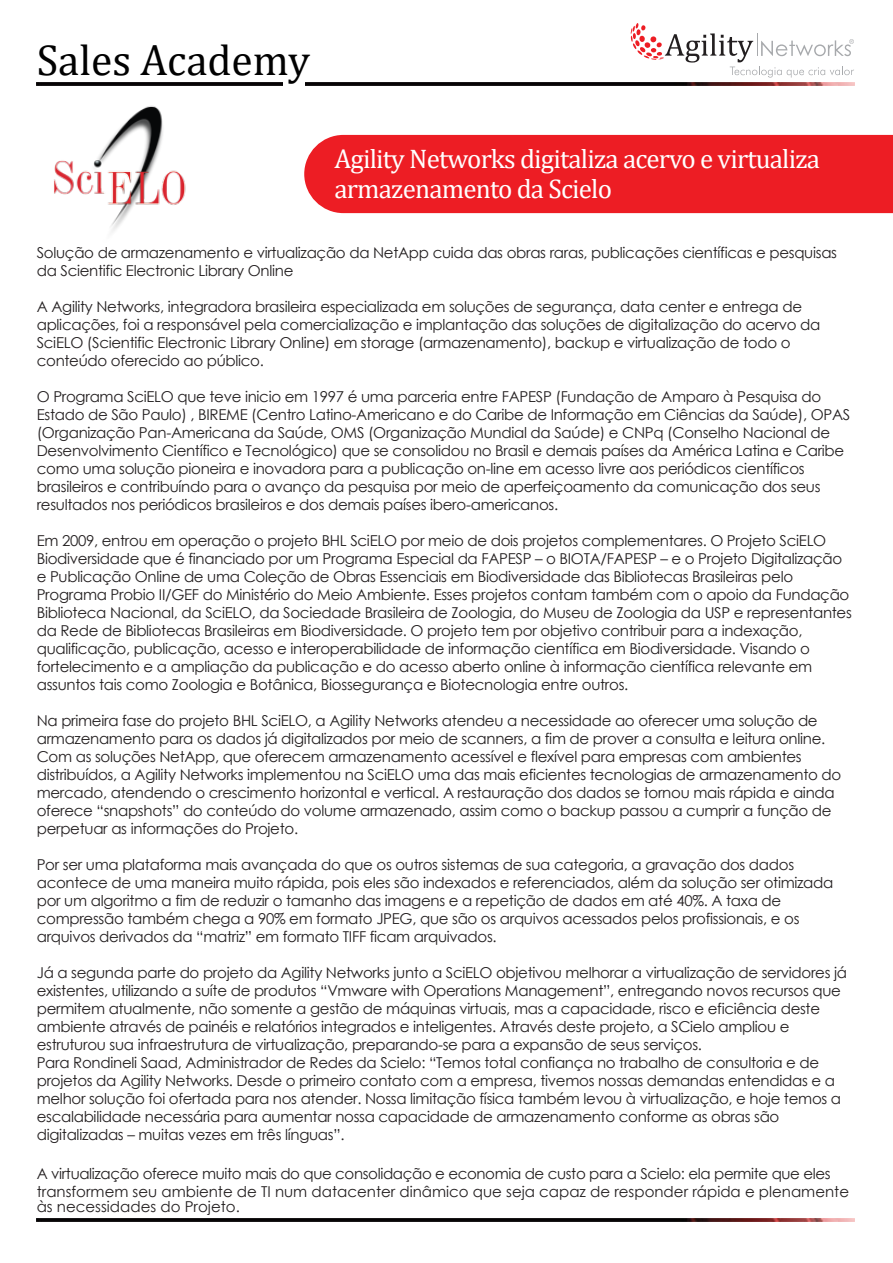
<style>
.page{position:relative;width:893px;height:1263px;background:#fff}
.page>*{position:absolute;margin:0;border:0;box-sizing:border-box;transform-origin:0 0}
.t1{font:43.35px "Cambria";color:#010101}
.t2{font:27px/30px "Cambria";letter-spacing:-.03em;color:#fff}
.t3{font:15px/18px "Century Gothic";letter-spacing:-.02em;color:#231f20}
.t4{font:15px "Century Gothic";color:#231f20}
</style>
<div class="page">
<div style="left:304px;top:135px;width:589px;height:78px;background:#ed1d24"></div>
<img style="left:37px;top:82px;width:818px;height:3px">
<div style="left:283px;top:64px;width:22px;height:29px;background:#fff"></div>
<img style="left:37px;top:1218px;width:818px;height:4px">
<svg style="left:630px;top:23px;width:224px;height:55px"></svg>
<img style="left:54px;top:105px;width:132px;height:127px">
<h1 class="t1" style="left:37px;top:34px;width:275px">Sales Academy</h1>
<h2 class="t2" style="left:334px;top:144px;width:487px">Agility Networks digitaliza acervo e virtualiza armazenamento da Scielo</h2>
<p class="t3" style="left:37px;top:243px;width:802px">Solução de armazenamento e virtualização da NetApp cuida das obras raras, publicações científicas e pesquisas da Scientific Electronic Library Online</p>
<p class="t3" style="left:37px;top:297px;width:785px">A Agility Networks, integradora brasileira especializada em soluções de segurança, data center e entrega de aplicações, foi a responsável pela comercialização e implantação das soluções de digitalização do acervo da SciELO (Scientific Electronic Library Online) em storage (armazenamento), backup e virtualização de todo o conteúdo oferecido ao público.</p>
<p class="t3" style="left:37px;top:387px;width:815px">O Programa SciELO que teve inicio em 1997 é uma parceria entre FAPESP (Fundação de Amparo à Pesquisa do Estado de São Paulo) , BIREME (Centro Latino-Americano e do Caribe de Informação em Ciências da Saúde), OPAS (Organização Pan-Americana da Saúde, OMS (Organização Mundial da Saúde) e CNPq (Conselho Nacional de Desenvolvimento Científico e Tecnológico) que se consolidou no Brasil e demais países da América Latina e Caribe como uma solução pioneira e inovadora para a publicação on-line em acesso livre aos periódicos científicos brasileiros e contribuíndo para o avanço da pesquisa por meio de aperfeiçoamento da comunicação dos seus resultados nos periódicos brasileiros e dos demais países ibero-americanos.</p>
<p class="t3" style="left:37px;top:531px;width:817px">Em 2009, entrou em operação o projeto BHL SciELO por meio de dois projetos complementares. O Projeto SciELO Biodiversidade que é financiado por um Programa Especial da FAPESP – o BIOTA/FAPESP – e o Projeto Digitalização e Publicação Online de uma Coleção de Obras Essenciais em Biodiversidade das Bibliotecas Brasileiras pelo Programa Probio II/GEF do Ministério do Meio Ambiente. Esses projetos contam também com o apoio da Fundação Biblioteca Nacional, da SciELO, da Sociedade Brasileira de Zoologia, do Museu de Zoologia da USP e representantes da Rede de Bibliotecas Brasileiras em Biodiversidade. O projeto tem por objetivo contribuir para a indexação, qualificação, publicação, acesso e interoperabilidade de informação científica em Biodiversidade. Visando o fortelecimento e a ampliação da publicação e do acesso aberto online à informação científica relevante em assuntos tais como Zoologia e Botânica, Biossegurança e Biotecnologia entre outros.</p>
<p class="t3" style="left:37px;top:711px;width:806px">Na primeira fase do projeto BHL SciELO, a Agility Networks atendeu a necessidade ao oferecer uma solução de armazenamento para os dados já digitalizados por meio de scanners, a fim de prover a consulta e leitura online.<br>Com as soluções NetApp, que oferecem armazenamento acessível e flexível para empresas com ambientes distribuídos, a Agility Networks implementou na SciELO uma das mais eficientes tecnologias de armazenamento do mercado, atendendo o crescimento horizontal e vertical. A restauração dos dados se tornou mais rápida e ainda oferece “snapshots” do conteúdo do volume armazenado, assim como o backup passou a cumprir a função de perpetuar as informações do Projeto.</p>
<p class="t3" style="left:37px;top:855px;width:798px">Por ser uma plataforma mais avançada do que os outros sistemas de sua categoria, a gravação dos dados acontece de uma maneira muito rápida, pois eles são indexados e referenciados, além da solução ser otimizada por um algoritmo a fim de reduzir o tamanho das imagens e a repetição de dados em até 40%. A taxa de compressão também chega a 90% em formato JPEG, que são os arquivos acessados pelos profissionais, e os arquivos derivados da “matriz” em formato TIFF ficam arquivados.</p>
<p class="t3" style="left:37px;top:963px;width:812px">Já a segunda parte do projeto da Agility Networks junto a SciELO objetivou melhorar a virtualização de servidores já existentes, utilizando a suíte de produtos “Vmware with Operations Management”, entregando novos recursos que permitem atualmente, não somente a gestão de máquinas virtuais, mas a capacidade, risco e eficiência deste ambiente através de painéis e relatórios integrados e inteligentes. Através deste projeto, a SCielo ampliou e estruturou sua infraestrutura de virtualização, preparando-se para a expansão de seus serviços.<br>Para Rondineli Saad, Administrador de Redes da Scielo: “Temos total confiança no trabalho de consultoria e de projetos da Agility Networks. Desde o primeiro contato com a empresa, tivemos nossas demandas entendidas e a melhor solução foi ofertada para nos atender. Nossa limitação física também levou à virtualização, e hoje temos a escalabilidade necessária para aumentar nossa capacidade de armazenamento conforme as obras são digitalizadas – muitas vezes em três línguas”.</p>
<p class="t3" style="left:37px;top:1164px;width:814px">A virtualização oferece muito mais do que consolidação e economia de custo para a Scielo: ela permite que eles transformem seu ambiente de TI num datacenter dinâmico que seja capaz de responder rápida e plenamente</p>
<p class="t4" style="left:37px;top:1196px;width:205px">às necessidades do Projeto.</p>
</div>
